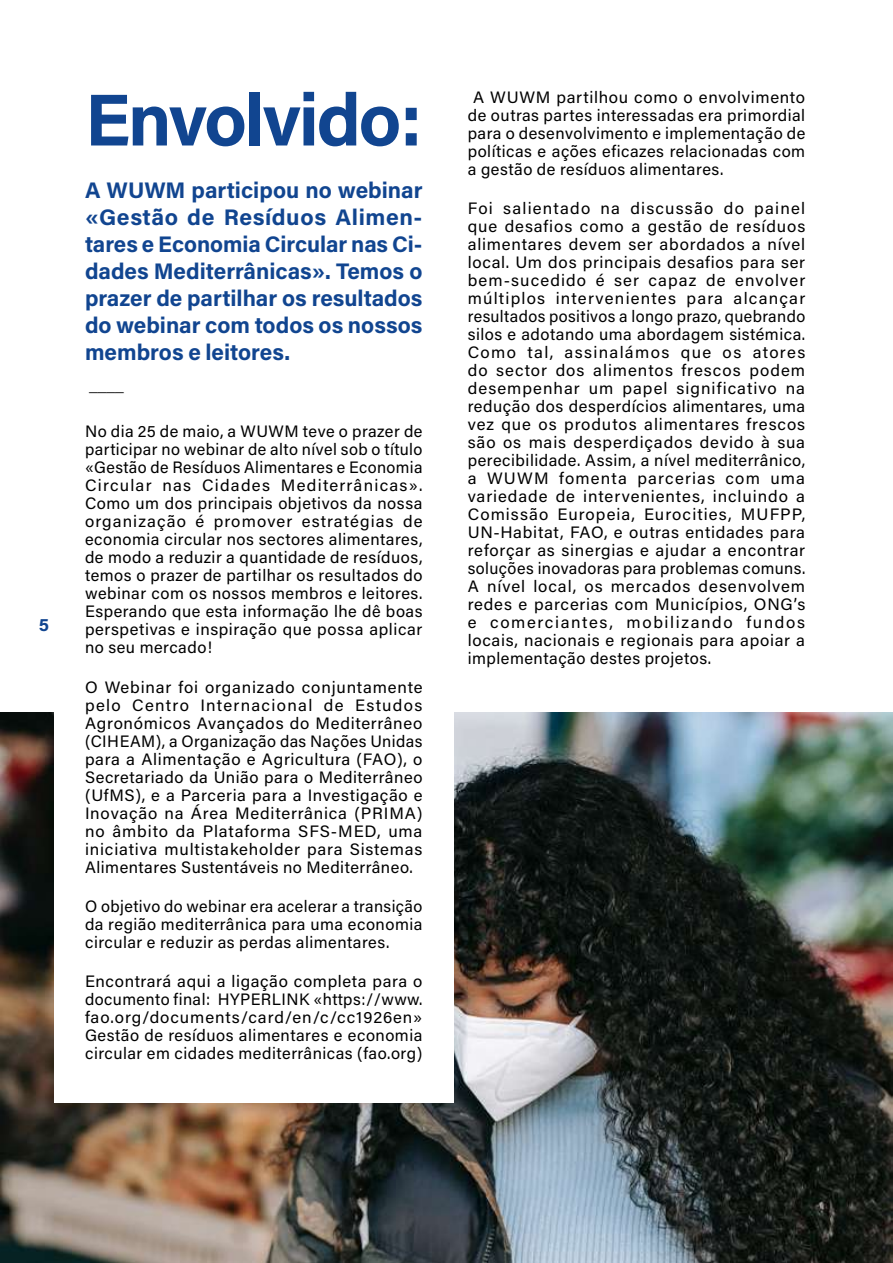
<style>
.page{position:relative;width:893px;height:1263px;background:#fff}
.page>*{position:absolute;margin:0;border:0;box-sizing:border-box;transform-origin:0 0}
.t1{font:700 73.5px "Acumin Pro";letter-spacing:-.03em;color:#114590}
.t2{font:700 22.5px/27px "Acumin Pro";color:#114590;text-align:justify}
.t3{font:700 18px "Acumin Pro";color:#114590}
.t4{font:16.5px/18px "Acumin Pro";letter-spacing:.03em;color:#000;text-align:justify}
.t5{font:700 16.5px "Acumin Pro";color:#000}
</style>
<div class="page">
<img style="left:0;top:712px;width:893px;height:551px">
<div style="left:54px;top:354px;width:400px;height:748px;background:#fff"></div>
<p class="t3" style="left:39px;top:612px;width:12px">5</p>
<h1 class="t1" style="left:85px;top:68px;width:338px">Envolvido:</h1>
<h2 class="t2" style="left:85px;top:176px;width:339px">A WUWM participou no webinar «Gestão de Resíduos Alimen&shy;tares e Economia Circular nas Ci&shy;dades Mediterrânicas». Temos o prazer de partilhar os resultados do webinar com todos os nossos membros e leitores.</h2>
<p class="t5" style="left:89px;top:373px;width:36px">____</p>
<p class="t4" style="left:85px;top:422px;width:339px">No dia 25 de maio, a WUWM teve o prazer de participar no webinar de alto nível sob o título «Gestão de Resíduos Alimentares e Economia Circular nas Cidades Mediterrânicas».<br>Como um dos principais objetivos da nossa organização é promover estratégias de economia circular nos sectores alimentares, de modo a reduzir a quantidade de resíduos, temos o prazer de partilhar os resultados do webinar com os nossos membros e leitores.<br>Esperando que esta informação lhe dê boas perspetivas e inspiração que possa aplicar no seu mercado!</p>
<p class="t4" style="left:85px;top:677px;width:339px">O Webinar foi organizado conjuntamente pelo Centro Internacional de Estudos Agronómicos Avançados do Mediterrâneo (CIHEAM), a Organização das Nações Unidas para a Alimentação e Agricultura (FAO), o Secretariado da União para o Mediterrâneo (UfMS), e a Parceria para a Investigação e Inovação na Área Mediterrânica (PRIMA) no âmbito da Plataforma SFS-MED, uma iniciativa multistakeholder para Sistemas Alimentares Sustentáveis no Mediterrâneo.</p>
<p class="t4" style="left:85px;top:896px;width:339px">O objetivo do webinar era acelerar a transição da região mediterrânica para uma economia circular e reduzir as perdas alimentares.</p>
<p class="t4" style="left:85px;top:972px;width:339px">Encontrará aqui a ligação completa para o documento final: HYPERLINK «https://www. fao.org/documents/card/en/c/cc1926en» Gestão de resíduos alimentares e economia circular em cidades mediterrânicas (fao.org)</p>
<p class="t4" style="left:468px;top:87px;width:339px;text-indent:5px">A WUWM partilhou como o envolvimento de outras partes interessadas era primordial para o desenvolvimento e implementação de políticas e ações eficazes relacionadas com a gestão de resíduos alimentares.</p>
<p class="t4" style="left:468px;top:198px;width:339px">Foi salientado na discussão do painel que desafios como a gestão de resíduos alimentares devem ser abordados a nível local. Um dos principais desafios para ser bem-sucedido é ser capaz de envolver múltiplos intervenientes para alcançar resultados positivos a longo prazo, quebrando silos e adotando uma abordagem sistémica.<br>Como tal, assinalámos que os atores do sector dos alimentos frescos podem desempenhar um papel significativo na redução dos desperdícios alimentares, uma vez que os produtos alimentares frescos são os mais desperdiçados devido à sua perecibilidade. Assim, a nível mediterrânico, a WUWM fomenta parcerias com uma variedade de intervenientes, incluindo a Comissão Europeia, Eurocities, MUFPP, UN-Habitat, FAO, e outras entidades para reforçar as sinergias e ajudar a encontrar soluções inovadoras para problemas comuns.<br>A nível local, os mercados desenvolvem redes e parcerias com Municípios, ONG’s e comerciantes, mobilizando fundos locais, nacionais e regionais para apoiar a implementação destes projetos.</p>
</div>
